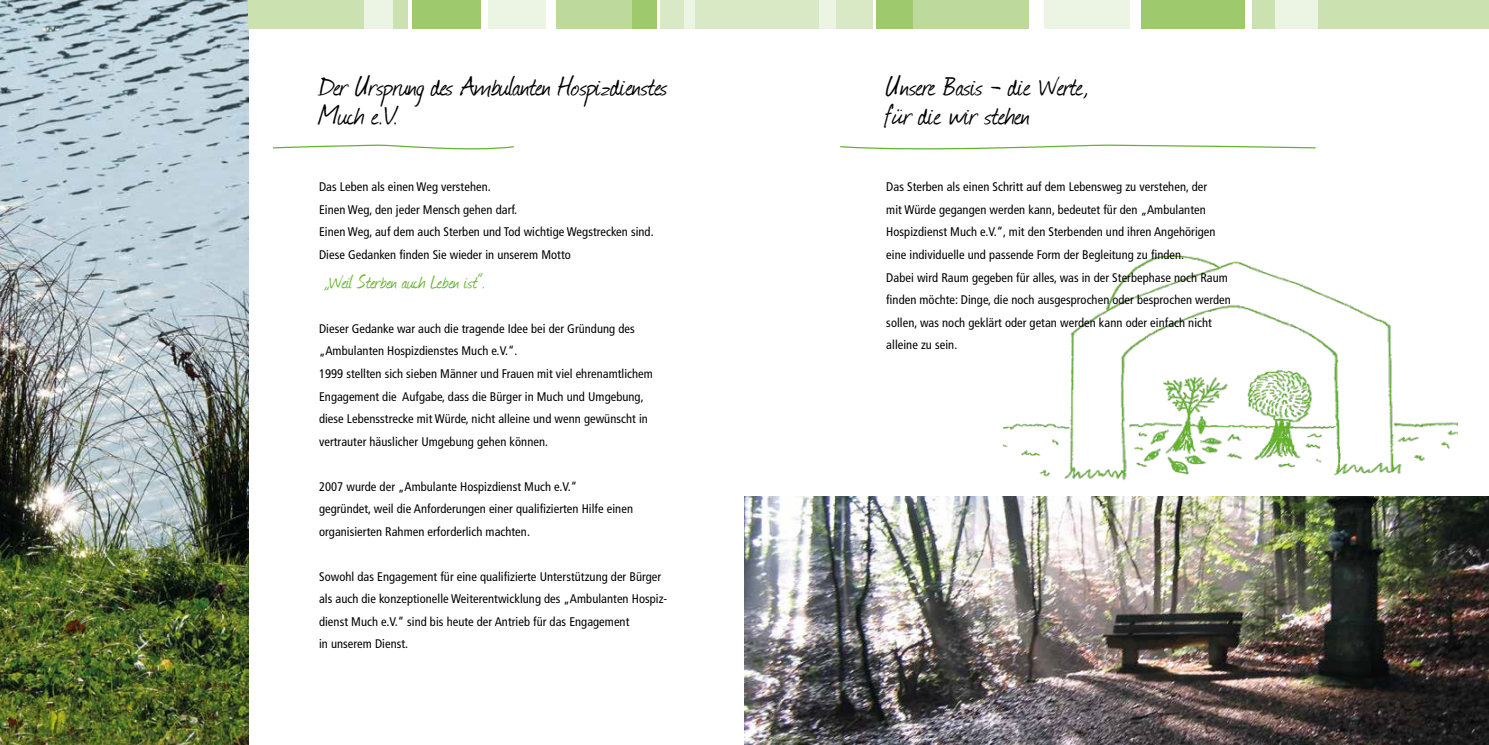
<style>
.page{position:relative;width:1489px;height:745px;background:#fff}
.page>*{position:absolute;margin:0;border:0;box-sizing:border-box;transform-origin:0 0}
.t1{font:32.5px/28.9px "Journal";letter-spacing:-.005em;color:#000}
.t2{font:22.5px "Journal";letter-spacing:-.015em;color:#65b32e}
.t3{font:condensed 12.5px/22.5px "Frutiger";letter-spacing:.005em;color:#000}
</style>
<div class="page">
<img style="left:1003px;top:255px;width:454px;height:225px">
<svg style="left:273px;top:144px;width:241px;height:6px"></svg>
<svg style="left:840px;top:144px;width:476px;height:6px"></svg>
<img style="left:744px;top:496px;width:744px;height:248px">
<div style="left:744px;top:0;width:182px;height:28px;background:#d9e9c5"></div>
<div style="left:1252px;top:0;width:236px;height:28px;background:#cce1b0"></div>
<div style="left:1044px;top:0;width:103px;height:28px;background:#ecf4e3"></div>
<div style="left:1139px;top:0;width:105px;height:28px;background:#9fc96d"></div>
<div style="left:1130px;top:0;width:10px;height:28px;background:#fff"></div>
<hr style="left:873px;top:0;width:3px;height:28px;background:#fff">
<div style="left:1275px;top:0;width:42px;height:28px;background:#ecf4e3"></div>
<div style="left:913px;top:0;width:115px;height:28px;background:#bdd99b"></div>
<div style="left:876px;top:0;width:37px;height:28px;background:#9fc96d"></div>
<div style="left:819px;top:0;width:16px;height:28px;background:#ecf4e3"></div>
<img style="left:0;top:0;width:248px;height:744px">
<div style="left:624px;top:0;width:120px;height:28px;background:#d9e9c5"></div>
<div style="left:248px;top:0;width:159px;height:28px;background:#cce1b0"></div>
<div style="left:477px;top:0;width:69px;height:28px;background:#ecf4e3"></div>
<div style="left:412px;top:0;width:70px;height:28px;background:#9fc96d"></div>
<div style="left:481px;top:0;width:7px;height:28px;background:#fff"></div>
<hr style="left:657px;top:0;width:2px;height:28px;background:#fff">
<div style="left:364px;top:0;width:28px;height:28px;background:#ecf4e3"></div>
<div style="left:556px;top:0;width:77px;height:28px;background:#bdd99b"></div>
<div style="left:633px;top:0;width:24px;height:28px;background:#9fc96d"></div>
<div style="left:684px;top:0;width:11px;height:28px;background:#ecf4e3"></div>
<h1 class="t1" style="left:319px;top:71px;width:350px">Der Ursprung des Ambulanten Hospizdienstes<br>Much e.V.</h1>
<p class="t3" style="left:319px;top:176px;width:336px">Das Leben als einen Weg verstehen.<br>Einen Weg, den jeder Mensch gehen darf.<br>Einen Weg, auf dem auch Sterben und Tod wichtige Wegstrecken sind.<br>Diese Gedanken finden Sie wieder in unserem Motto</p>
<h2 class="t2" style="left:324px;top:266px;width:163px">„Weil Sterben auch Leben ist“.</h2>
<p class="t3" style="left:319px;top:317px;width:335px">Dieser Gedanke war auch die tragende Idee bei der Gründung des „Ambulanten Hospizdienstes Much e.V.“.<br>1999 stellten sich sieben Männer und Frauen mit viel ehrenamtlichem Engagement die Aufgabe, dass die Bürger in Much und Umgebung, diese Lebensstrecke mit Würde, nicht alleine und wenn gewünscht in vertrauter häuslicher Umgebung gehen können.</p>
<p class="t3" style="left:319px;top:475px;width:315px">2007 wurde der „Ambulante Hospizdienst Much e.V.“<br>gegründet, weil die Anforderungen einer qualifizierten Hilfe einen organisierten Rahmen erforderlich machten.</p>
<p class="t3" style="left:319px;top:565px;width:350px">Sowohl das Engagement für eine qualifizierte Unterstützung der Bürger als auch die konzeptionelle Weiterentwicklung des „Ambulanten Hospiz&shy;dienst Much e.V.“ sind bis heute der Antrieb für das Engagement<br>in unserem Dienst.</p>
<h1 class="t1" style="left:886px;top:71px;width:204px">Unsere Basis - die Werte, für die wir stehen</h1>
<p class="t3" style="left:886px;top:176px;width:346px">Das Sterben als einen Schritt auf dem Lebensweg zu verstehen, der<br>mit Würde gegangen werden kann, bedeutet für den „Ambulanten Hospizdienst Much e.V.“, mit den Sterbenden und ihren Angehörigen eine individuelle und passende Form der Begleitung zu finden.<br>Dabei wird Raum gegeben für alles, was in der Sterbephase noch Raum finden möchte: Dinge, die noch ausgesprochen oder besprochen werden sollen, was noch geklärt oder getan werden kann oder einfach nicht alleine zu sein.</p>
</div>
